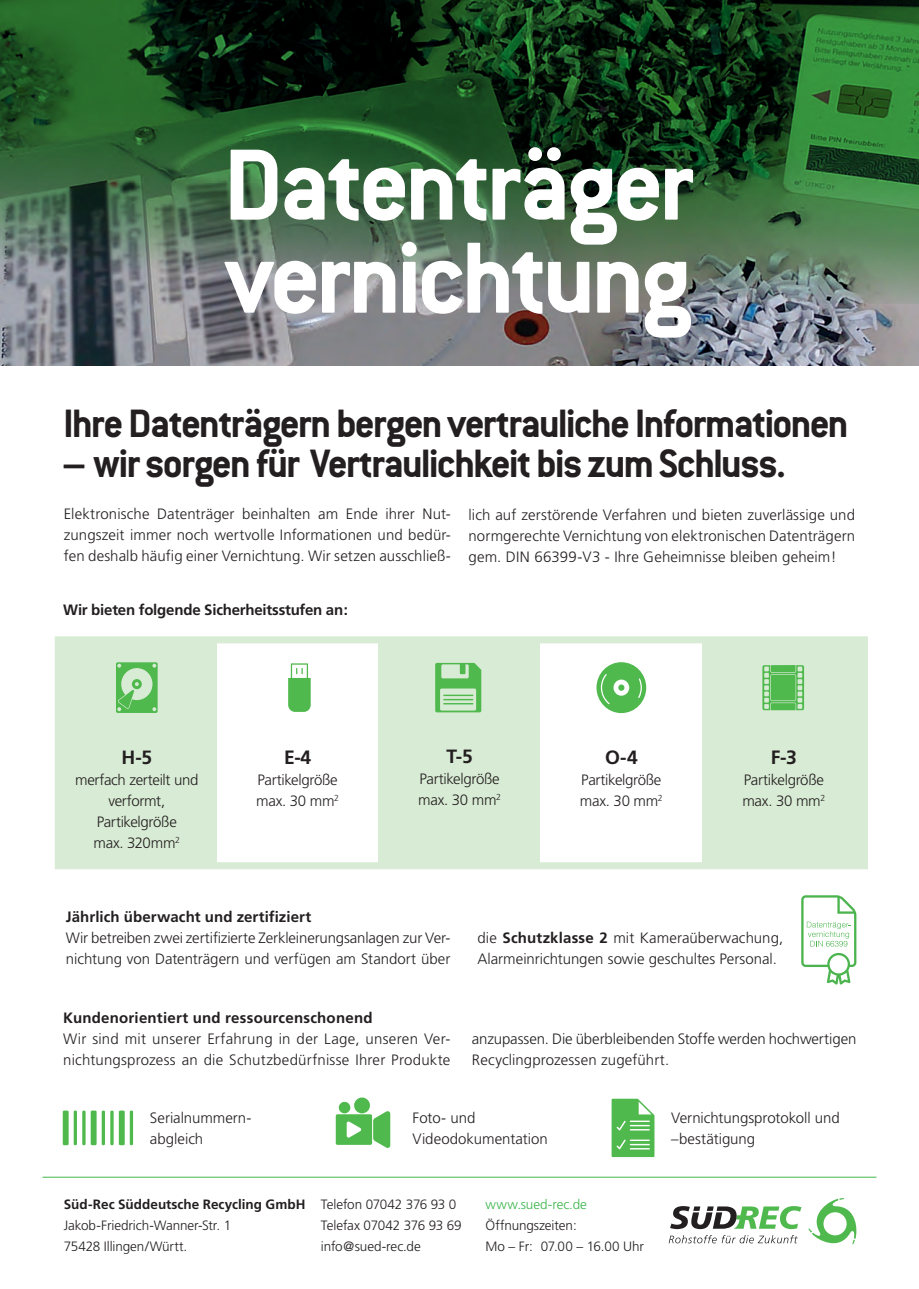
<style>
.page{position:relative;width:919px;height:1289px;background:#fff}
.page>*{position:absolute;margin:0;border:0;box-sizing:border-box;transform-origin:0 0}
.t1{font:700 111px/93px "Conduit ITC";letter-spacing:-.045em;color:#fff}
.t2{font:700 43.5px "Conduit ITC";letter-spacing:-.045em;color:#231f20}
.t3{font:700 19.35px "Frutiger";color:#231f20}
.t4{font:700 19.2px "Frutiger";color:#231f20}
.t5{font:300 15px/21px "Frutiger";color:#231f20}
.t6{font:300 15px/21px "Frutiger";letter-spacing:-.025em;color:#231f20}
.t7{font:700 15px "Frutiger";letter-spacing:.005em;color:#231f20}
.t8{font:300 15px/21px "Frutiger";letter-spacing:-.02em;color:#231f20;text-align:center}
.t9{font:700 15px "Frutiger";letter-spacing:-.015em;color:#231f20}
.t10{font:300 13.5px/21px "Frutiger";letter-spacing:-.01em;color:#231f20}
.t11{font:700 13.5px "Frutiger";color:#231f20}
.t12{font:300 13.5px "Frutiger";color:#3cb54c}
.s1{font-weight:700}
</style>
<div class="page">
<img style="left:0;top:304px;width:918px;height:62px">
<img style="left:0;top:0;width:918px;height:304px">
<div style="left:378px;top:642px;width:162px;height:221px;background:#d8ebd4"></div>
<div style="left:702px;top:642px;width:162px;height:227px;background:#d8ebd4"></div>
<div style="left:55px;top:642px;width:162px;height:227px;background:#d8ebd4"></div>
<div style="left:55px;top:636px;width:812px;height:233px;border:7px solid #d8ebd4"></div>
<svg style="left:596px;top:662px;width:50px;height:51px"></svg>
<svg style="left:762px;top:665px;width:42px;height:45px;background:#6ec46c"></svg>
<svg style="left:288px;top:663px;width:23px;height:49px"></svg>
<svg style="left:435px;top:663px;width:46px;height:49px"></svg>
<hr style="left:443px;top:703px;width:30px;height:1px;background:#4fb94d">
<hr style="left:443px;top:694px;width:30px;height:2px;background:#4fb94d">
<hr style="left:443px;top:699px;width:30px;height:1px;background:#4fb94d">
<hr style="left:43px;top:1176px;width:833px;height:1px;background:#42b649">
<svg style="left:116px;top:662px;width:42px;height:51px"></svg>
<svg style="left:801px;top:895px;width:55px;height:89px"></svg>
<svg style="left:611px;top:1098px;width:43px;height:58px;background:#71c66f"></svg>
<div style="left:339px;top:1101px;width:11px;height:12px;background:#4fb94d;border-radius:50%"></div>
<div style="left:354px;top:1097px;width:16px;height:16px;background:#4fb94d;border-radius:50%"></div>
<svg style="left:336px;top:1110px;width:54px;height:38px"></svg>
<div style="left:91px;top:1110px;width:6px;height:35px;background:#4fb94d"></div>
<div style="left:63px;top:1110px;width:6px;height:35px;background:#4fb94d"></div>
<hr style="left:74px;top:1110px;width:3px;height:35px;background:#4fb94d">
<div style="left:119px;top:1110px;width:6px;height:35px;background:#4fb94d"></div>
<hr style="left:130px;top:1110px;width:3px;height:35px;background:#4fb94d">
<svg style="left:82px;top:1110px;width:4px;height:35px"></svg>
<hr style="left:102px;top:1110px;width:3px;height:35px;background:#4fb94d">
<svg style="left:110px;top:1110px;width:4px;height:35px"></svg>
<svg style="left:668px;top:1206px;width:133px;height:37px"></svg>
<svg style="left:808px;top:1198px;width:49px;height:47px"></svg>
<h1 class="t1" style="left:223px;top:136px;width:471px">Datenträger vernichtung</h1>
<h2 class="t2" style="left:63px;top:397px;width:787px">Ihre Datenträgern bergen vertrauliche Informationen</h2>
<h2 class="t2" style="left:63px;top:438px;width:724px">– wir sorgen für Vertraulichkeit bis zum Schluss.</h2>
<p class="t5" style="left:64px;top:503px;width:388px;text-align:justify">Elektronische Datenträger beinhalten am Ende ihrer Nut&shy;zungszeit immer noch wertvolle Informationen und bedür&shy;fen deshalb häufig einer Vernichtung. Wir setzen ausschließ-</p>
<p class="t5" style="left:468px;top:504px;width:388px;text-align:justify">lich auf zerstörende Verfahren und bieten zuverlässige und normgerechte Vernichtung von elektronischen Datenträgern gem. DIN 66399-V3 - Ihre Geheimnisse bleiben geheim!</p>
<p class="t9" style="left:63px;top:600px;width:286px">Wir bieten folgende Sicherheitsstufen an:</p>
<p class="t4" style="left:121px;top:745px;width:32px">H-5</p>
<p class="t8" style="left:75px;top:769px;width:125px">merfach zerteilt und verformt,<br>Partikelgröße<br>max. 320mm<sup>2</sup></p>
<p class="t3" style="left:284px;top:745px;width:29px">E-4</p>
<p class="t6" style="left:256px;top:769px;width:84px">Partikelgröße max. 30 mm<sup>2</sup></p>
<p class="t4" style="left:446px;top:744px;width:28px">T-5</p>
<p class="t6" style="left:418px;top:768px;width:84px">Partikelgröße max. 30 mm<sup>2</sup></p>
<p class="t4" style="left:605px;top:745px;width:34px">O-4</p>
<p class="t6" style="left:580px;top:769px;width:84px">Partikelgröße max. 30 mm<sup>2</sup></p>
<p class="t3" style="left:770px;top:745px;width:28px">F-3</p>
<p class="t6" style="left:742px;top:769px;width:84px">Partikelgröße max. 30 mm<sup>2</sup></p>
<p class="t7" style="left:66px;top:908px;width:247px">Jährlich überwacht und zertifiziert</p>
<p class="t5" style="left:66px;top:927px;width:386px">Wir betreiben zwei zertifizierte Zerkleinerungsanlagen zur Ver&shy;nichtung von Datenträgern und verfügen am Standort über</p>
<p class="t7" style="left:63px;top:1009px;width:311px">Kundenorientiert und ressourcenschonend</p>
<p class="t5" style="left:63px;top:1028px;width:389px">Wir sind mit unserer Erfahrung in der Lage, unseren Ver&shy;nichtungsprozess an die Schutzbedürfnisse Ihrer Produkte</p>
<p class="t5" style="left:477px;top:927px;width:307px">die <span class="s1">Schutzklasse 2</span> mit Kameraüberwachung,<br>Alarmeinrichtungen sowie geschultes Personal.</p>
<p class="t5" style="left:472px;top:1028px;width:386px">anzupassen. Die überbleibenden Stoffe werden hochwertigen<br>Recyclingprozessen zugeführt.</p>
<p class="t5" style="left:150px;top:1107px;width:102px">Serialnummern&shy;abgleich</p>
<p class="t5" style="left:412px;top:1107px;width:137px">Foto- und<br>Videodokumentation</p>
<p class="t5" style="left:671px;top:1107px;width:170px">Vernichtungsprotokoll und –bestätigung</p>
<p class="t11" style="left:64px;top:1195px;width:243px">Süd-Rec Süddeutsche Recycling GmbH</p>
<p class="t10" style="left:64px;top:1214px;width:169px">Jakob-Friedrich-Wanner-Str. 1<br>75428 Illingen/Württ.</p>
<p class="t10" style="left:321px;top:1193px;width:142px">Telefon 07042 376 93 0<br>Telefax 07042 376 93 69 info@sued-rec.de</p>
<p class="t12" style="left:485px;top:1196px;width:103px">www.sued-rec.de</p>
<p class="t10" style="left:485px;top:1214px;width:160px">Öffnungszeiten:<br>Mo – Fr: 07.00 – 16.00 Uhr</p>
</div>
